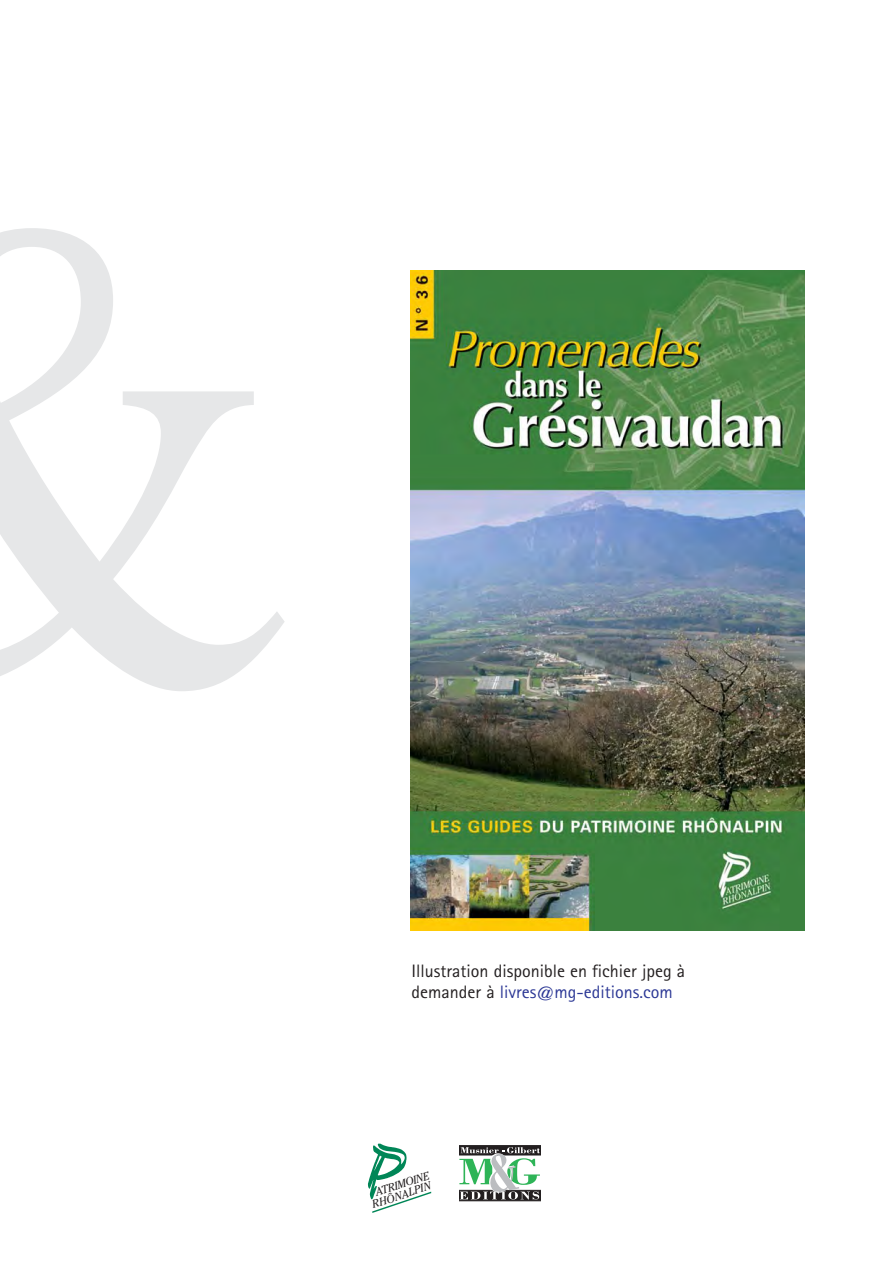
<style>
.page{position:relative;width:893px;height:1263px;background:#fff}
.page>*{position:absolute;margin:0;border:0;box-sizing:border-box;transform-origin:0 0}
.t1{font:645px "Dutch 801 BT";color:#e6e7e8}
.t2{font:18px/21.6px "Rotis Sans Serif";color:#231f20}
.t3{font:italic 11.1px/10.2px "Cheltenham";color:#231f20;text-align:right}
.s1{color:#2b3795}
</style>
<div class="page">
<img style="left:411px;top:271px;width:393px;height:659px">
<svg style="left:459px;top:1145px;width:82px;height:56px"></svg>
<svg style="left:368px;top:1144px;width:63px;height:69px"></svg>
<h1 class="t1" style="left:-221px;top:223px;width:530px">&amp;</h1>
<p class="t2" style="left:411px;top:961px;width:275px">Illustration disponible en fichier jpeg à demander à <span class="s1">livres@mg-editions.com</span></p>
<p class="t3" style="left:368px;top:1191px;width:64px;rotate:-18deg">ATRIMOINE<br>RHÔNALPIN</p>
</div>
